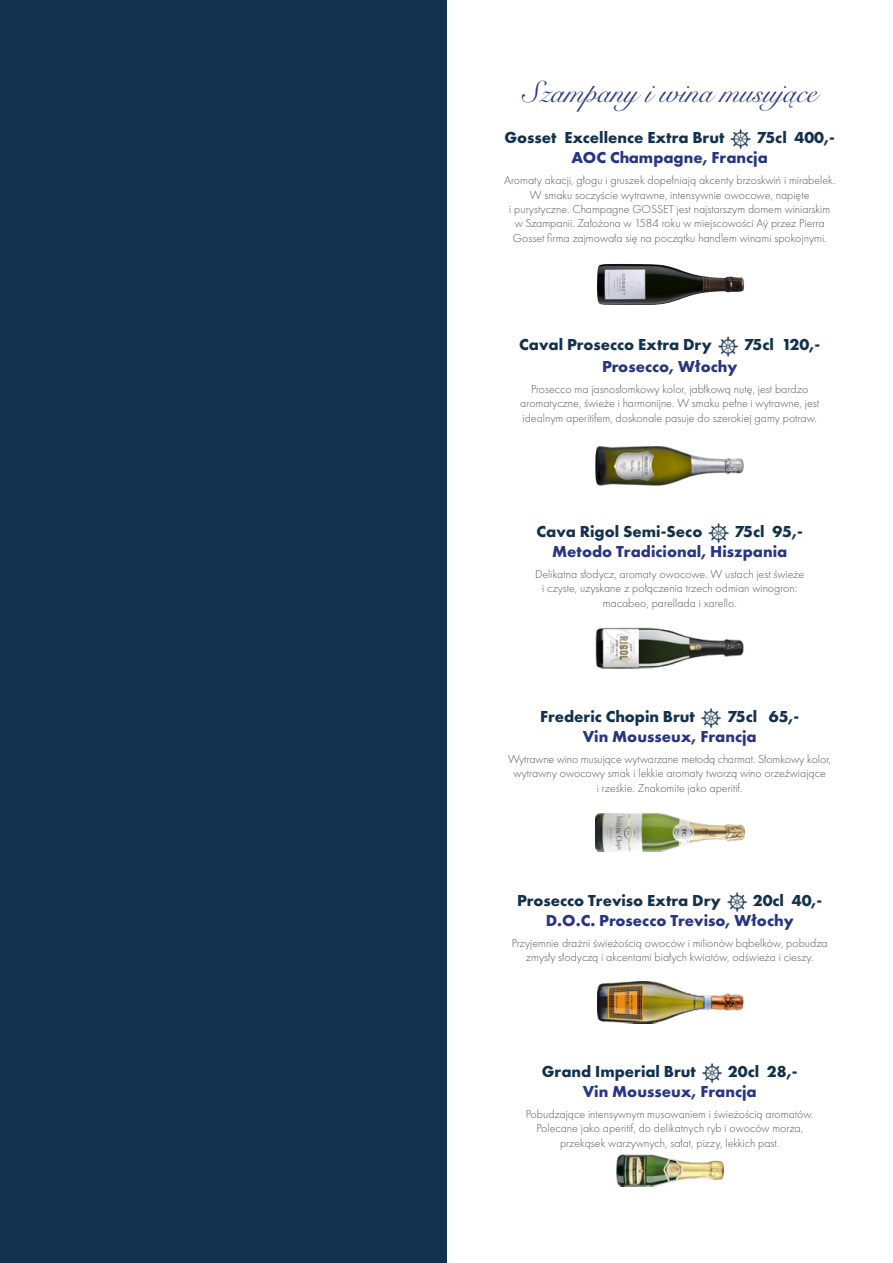
<style>
.page{position:relative;width:893px;height:1263px;background:#fff}
.page>*{position:absolute;margin:0;border:0;box-sizing:border-box;transform-origin:0 0}
.t1{font:30px "Snell Roundhand LT Std Scr";color:#283583}
.t2{font:700 16.5px "Futura PT";color:#12314e}
.t3{font:700 16.5px "Futura PT";color:#283583}
.t4{font:300 12px/14.4px "Futura PT";color:#575756;text-align:center}
</style>
<div class="page">
<div style="left:0;top:0;width:446px;height:1263px;background:#12314e"></div>
<img style="left:730px;top:129px;width:21px;height:21px">
<img style="left:597px;top:264px;width:147px;height:41px">
<img style="left:718px;top:336px;width:21px;height:21px">
<img style="left:595px;top:446px;width:149px;height:40px">
<img style="left:708px;top:523px;width:21px;height:21px">
<img style="left:596px;top:627px;width:148px;height:42px">
<img style="left:701px;top:708px;width:21px;height:20px">
<img style="left:595px;top:813px;width:149px;height:39px">
<img style="left:727px;top:892px;width:21px;height:20px">
<img style="left:597px;top:981px;width:146px;height:42px">
<img style="left:702px;top:1063px;width:21px;height:20px">
<img style="left:616px;top:1155px;width:108px;height:31px">
<h1 class="t1" style="left:523px;top:75px;width:296px">Szampany i wina musujące</h1>
<h2 class="t2" style="left:504px;top:127px;width:222px">Gosset Excellence Extra Brut</h2>
<h2 class="t2" style="left:756px;top:127px;width:80px">75cl 400,-</h2>
<h2 class="t3" style="left:572px;top:147px;width:198px">AOC Champagne, Francja</h2>
<p class="t4" style="left:504px;top:173px;width:333px">Aromaty akacji, głogu i gruszek dopełniają akcenty brzoskwiń i mirabelek.<br>W smaku soczyście wytrawne, intensywnie owocowe, napięte<br>i purystyczne. Champagne GOSSET jest najstarszym domem winiarskim w Szampanii. Założona w 1584 roku w miejscowości Aÿ przez Pierra Gosset firma zajmowała się na początku handlem winami spokojnymi.</p>
<h2 class="t2" style="left:519px;top:334px;width:194px">Caval Prosecco Extra Dry</h2>
<h2 class="t2" style="left:744px;top:334px;width:78px">75cl 120,-</h2>
<h2 class="t3" style="left:602px;top:356px;width:137px">Prosecco, Włochy</h2>
<p class="t4" style="left:520px;top:382px;width:300px">Prosecco ma jasnosłomkowy kolor, jabłkową nutę, jest bardzo aromatyczne, świeże i harmonijne. W smaku pełne i wytrawne, jest idealnym aperitifem, doskonale pasuje do szerokiej gamy potraw.</p>
<h2 class="t2" style="left:536px;top:521px;width:167px">Cava Rigol Semi-Seco</h2>
<h2 class="t2" style="left:734px;top:521px;width:70px">75cl 95,-</h2>
<h2 class="t3" style="left:552px;top:541px;width:237px">Metodo Tradicional, Hiszpania</h2>
<p class="t4" style="left:535px;top:567px;width:271px">Delikatna słodycz, aromaty owocowe. W ustach jest świeże i czyste, uzyskane z połączenia trzech odmian winogron: macabeo, parellada i xarello.</p>
<h2 class="t2" style="left:540px;top:706px;width:157px">Frederic Chopin Brut</h2>
<h2 class="t2" style="left:727px;top:706px;width:74px">75cl 65,-</h2>
<h2 class="t3" style="left:583px;top:726px;width:175px">Vin Mousseux, Francja</h2>
<p class="t4" style="left:508px;top:752px;width:325px">Wytrawne wino musujące wytwarzane metodą charmat. Słomkowy kolor, wytrawny owocowy smak i lekkie aromaty tworzą wino orzeźwiające<br>i rześkie. Znakomite jako aperitif.</p>
<h2 class="t2" style="left:517px;top:890px;width:205px">Prosecco Treviso Extra Dry</h2>
<h2 class="t2" style="left:753px;top:890px;width:71px">20cl 40,-</h2>
<h2 class="t3" style="left:546px;top:910px;width:249px">D.O.C. Prosecco Treviso, Włochy</h2>
<p class="t4" style="left:512px;top:936px;width:317px">Przyjemnie drażni świeżością owoców i milionów bąbelków, pobudza zmysły słodyczą i akcentami białych kwiatów, odświeża i cieszy.</p>
<h2 class="t2" style="left:542px;top:1061px;width:156px">Grand Imperial Brut</h2>
<h2 class="t2" style="left:728px;top:1061px;width:71px">20cl 28,-</h2>
<h2 class="t3" style="left:583px;top:1081px;width:175px">Vin Mousseux, Francja</h2>
<p class="t4" style="left:526px;top:1107px;width:289px">Pobudzające intensywnym musowaniem i świeżością aromatów.<br>Polecane jako aperitif, do delikatnych ryb i owoców morza, przekąsek warzywnych, sałat, pizzy, lekkich past.</p>
</div>
